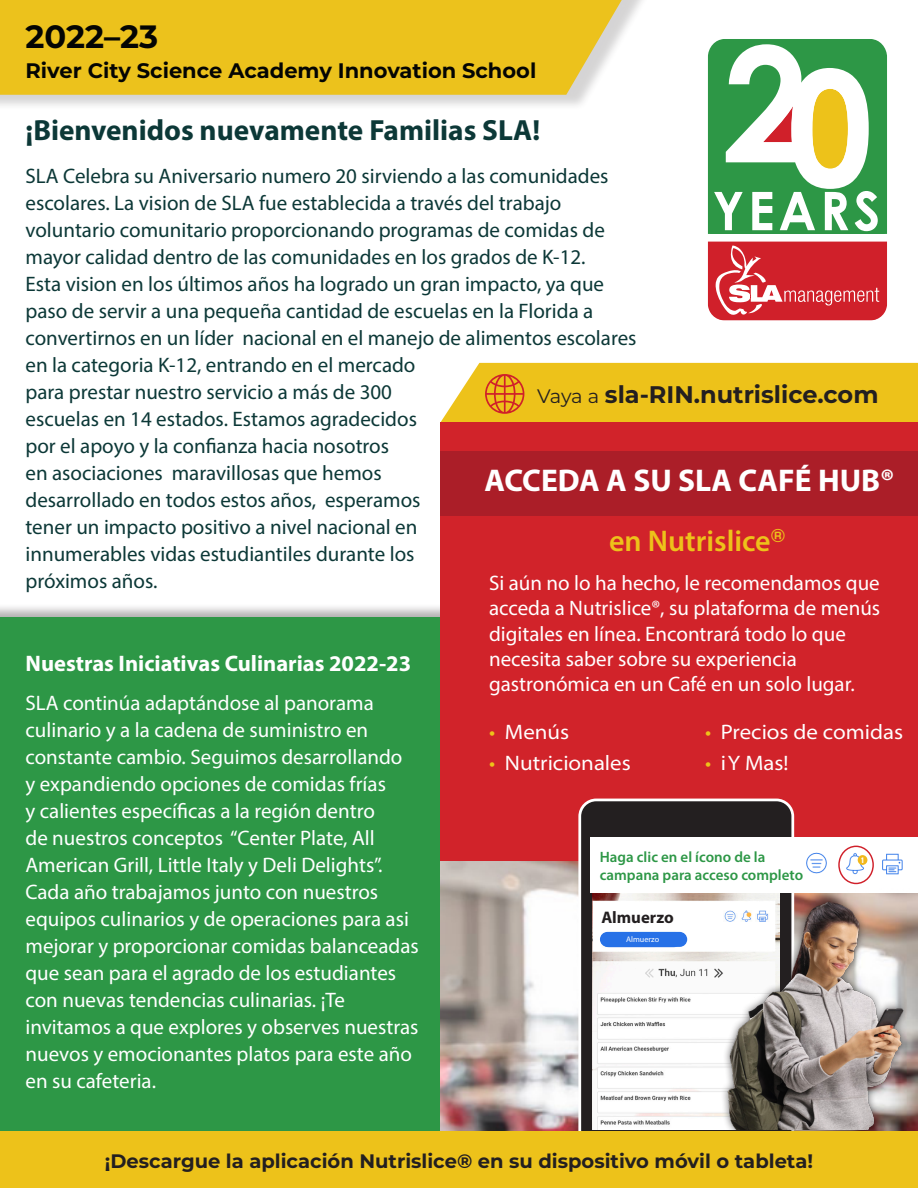
<style>
.page{position:relative;width:918px;height:1188px;background:#fff}
.page>*{position:absolute;margin:0;border:0;box-sizing:border-box;transform-origin:0 0}
.t1{font:700 53.25px "Century Gothic";letter-spacing:.075em;color:#fff;scale:.96 1}
.t2{font:700 32.25px "Montserrat";color:#040503}
.t3{font:700 31.5px "Myriad Pro";color:#fff}
.t4{font:600 30px "Myriad Pro";color:#edc21a}
.t5{font:700 29.25px "Myriad Pro";color:#0c3837}
.t6{font:700 24px "Montserrat";color:#231f20}
.t7{font:700 22.5px "Myriad Pro";color:#fff}
.t8{font:21px/27px "Myriad Pro";color:#0c3837}
.t9{font:21px/27px "Myriad Pro";color:#fff}
.t10{font:semi-expanded 21px "Myriad Pro";color:#fff}
.t11{font:700 21px "Montserrat";color:#040503}
.t12{font:700 19.5px "Montserrat";color:#231f20}
.t13{font:700 16.8px "Myriad Pro";color:#231f20}
.t14{font:600 15px/18px "Myriad Pro";color:#2d9746}
.t15{font:8.1px "Myriad Pro";color:#fff}
.t16{font:7.95px "Market Fresh Bold All Caps";color:#fff}
.s1{font-weight:400;font-size:19.5px}
.s2{color:#edc21a}
</style>
<div class="page">
<div style="left:0;top:603px;width:481px;height:585px;background:#231f20;opacity:.35"></div>
<div style="left:0;top:618px;width:459px;height:570px;background:#2d9746"></div>
<div style="left:0;top:0;width:671px;height:111px;background:#231f20;opacity:.19"></div>
<div style="left:0;top:0;width:622px;height:95px;background:#ecc21c"></div>
<div style="left:441px;top:422px;width:477px;height:720px;background:#d1232a"></div>
<img style="left:441px;top:862px;width:477px;height:270px">
<div style="left:580px;top:800px;width:213px;height:346px;background:#231f20;border-radius:16px"></div>
<div style="left:578px;top:799px;width:216px;height:348px;border:3px solid #fff;border-radius:16px"></div>
<img style="left:592px;top:893px;width:188px;height:236px">
<div style="left:590px;top:837px;width:328px;height:56px;background:#fff"></div>
<div style="left:721px;top:894px;width:189px;height:243px;background:#231f20;opacity:.7"></div>
<img style="left:721px;top:898px;width:197px;height:231px">
<div style="left:441px;top:363px;width:477px;height:59px;background:#edc21a"></div>
<div style="left:601px;top:911px;width:85px;height:15px;background:#fff"></div>
<div style="left:600px;top:932px;width:87px;height:15px;background:#2771e7;border-radius:8px"></div>
<img style="left:806px;top:852px;width:21px;height:22px">
<img style="left:882px;top:853px;width:21px;height:22px">
<img style="left:843px;top:845px;width:26px;height:40px">
<div style="left:838px;top:846px;width:36px;height:38px;border:1px solid #d0202a;border-radius:50%"></div>
<div style="left:858px;top:855px;width:9px;height:10px;background:#f1b71b;border-radius:50%"></div>
<div style="left:441px;top:451px;width:477px;height:65px;background:#ab1e28"></div>
<div style="left:0;top:1132px;width:918px;height:56px;background:#edc21a"></div>
<svg style="left:708px;top:39px;width:179px;height:281px"></svg>
<div style="left:703px;top:34px;width:189px;height:291px;border:4px solid #fff;border-radius:18px"></div>
<p class="t2" style="left:26px;top:14px;width:134px">2022–23</p>
<p class="t11" style="left:26px;top:56px;width:512px">River City Science Academy Innovation School</p>
<p class="t5" style="left:26px;top:111px;width:516px">¡Bienvenidos nuevamente Familias SLA!</p>
<p class="t8" style="left:26px;top:162px;width:613px">SLA Celebra su Aniversario numero 20 sirviendo a las comunidades escolares. La vision de SLA fue establecida a través del trabajo voluntario comunitario proporcionando programas de comidas de mayor calidad dentro de las comunidades en los grados de K-12.<br>Esta vision en los últimos años ha logrado un gran impacto, ya que paso de servir a una pequeña cantidad de escuelas en la Florida a convertirnos en un líder nacional en el manejo de alimentos escolares en la categoria K-12, entrando en el mercado<br>para prestar nuestro servicio a más de 300<br>escuelas en 14 estados. Estamos agradecidos<br>por el apoyo y la confianza hacia nosotros<br>en asociaciones maravillosas que hemos<br>desarrollado en todos estos años, esperamos<br>tener un impacto positivo a nivel nacional en<br>innumerables vidas estudiantiles durante los<br>próximos años.</p>
<p class="t1" style="left:713px;top:170px;width:176px">YEARS</p>
<p class="t6" style="left:537px;top:377px;width:343px"><span class="s1">Vaya a</span> sla-RIN.nutrislice.com</p>
<p class="t3" style="left:485px;top:460px;width:412px">ACCEDA A SU SLA CAFÉ HUB®</p>
<p class="t4" style="left:609px;top:522px;width:178px">en Nutrislice<sup>®</sup></p>
<p class="t9" style="left:489px;top:570px;width:393px;line-height:25.2px">Si aún no lo ha hecho, le recomendamos que acceda a Nutrislice®, su plataforma de menús digitales en línea. Encontrará todo lo que necesita saber sobre su experiencia</p>
<p class="t9" style="left:489px;top:670px;width:367px">gastronómica en un Café en un solo lugar.</p>
<p class="t10" style="left:489px;top:719px;width:82px"><span class="s2">•</span> Menús</p>
<p class="t10" style="left:705px;top:719px;width:200px"><span class="s2">•</span> Precios de comidas</p>
<p class="t10" style="left:489px;top:750px;width:143px"><span class="s2">•</span> Nutricionales</p>
<p class="t10" style="left:705px;top:750px;width:85px"><span class="s2">•</span> іY Mas!</p>
<p class="t7" style="left:26px;top:649px;width:387px">Nuestras Iniciativas Culinarias 2022-23</p>
<p class="t9" style="left:26px;top:689px;width:395px">SLA continúa adaptándose al panorama culinario y a la cadena de suministro en constante cambio. Seguimos desarrollando<br>y expandiendo opciones de comidas frías<br>y calientes específicas a la región dentro<br>de nuestros conceptos “Center Plate, All American Grill, Little Italy y Deli Delights”.<br>Cada año trabajamos junto con nuestros equipos culinarios y de operaciones para asi mejorar y proporcionar comidas balanceadas que sean para el agrado de los estudiantes con nuevas tendencias culinarias. ¡Te invitamos a que explores y observes nuestras nuevos y emocionantes platos para este año en su cafeteria.</p>
<p class="t14" style="left:600px;top:847px;width:205px">Haga clic en el ícono de la campana para acceso completo</p>
<p class="t13" style="left:601px;top:907px;width:74px">Almuerzo</p>
<p class="t15" style="left:626px;top:935px;width:34px">Almuerzo</p>
<p class="t16" style="left:861px;top:854px;width:4px">1</p>
<p class="t12" style="left:105px;top:1147px;width:710px">¡Descargue la aplicación Nutrislice® en su dispositivo móvil o tableta!</p>
</div>
